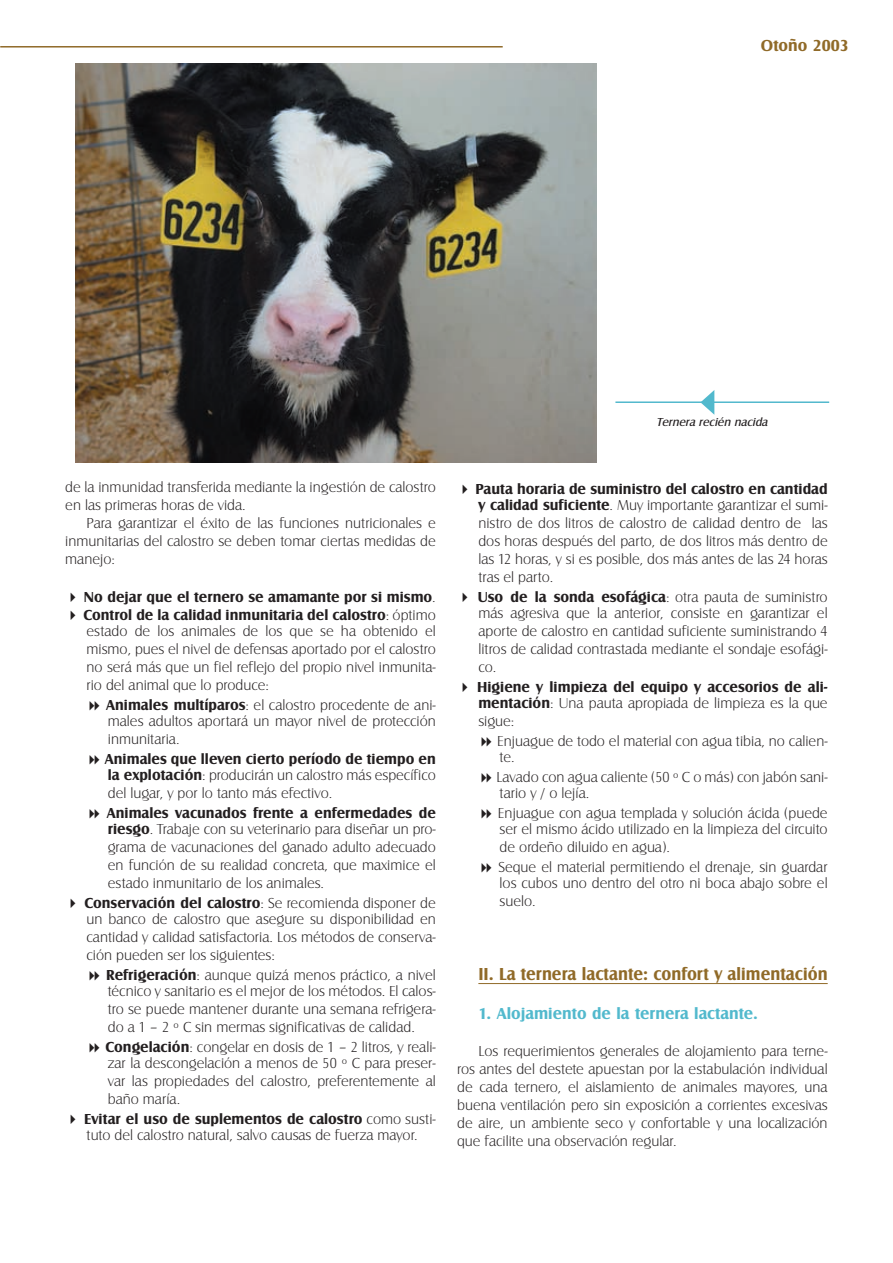
<style>
.page{position:relative;width:893px;height:1263px;background:#fff}
.page>*{position:absolute;margin:0;border:0;box-sizing:border-box;transform-origin:0 0}
.t1{font:700 18px "Castle T";color:#906a28;scale:.95 1}
.t2{font:700 16.5px "Castle T";color:#52b9cd}
.t3{font:700 16.5px "Castle T";color:#906a28}
.t4{font:15px/18px "Castle T Ligh";color:#231f20}
.t5{font:700 15px "Castle T";color:#231f20}
.t6{font:italic 12px "Castle T";color:#231f20}
.s1{font-family:"Castle T Ligh";font-weight:400}
.s2{font-family:"Castle T";font-weight:700}
</style>
<div class="page">
<hr style="left:0;top:46px;width:503px;height:2px;background:#906a28">
<hr style="left:478px;top:983px;width:350px;height:1px;background:#906a28">
<img style="left:76px;top:64px;width:521px;height:398px">
<hr style="left:615px;top:401px;width:214px;height:2px;background:#52b9cd">
<svg style="left:700px;top:390px;width:14px;height:25px"></svg>
<p class="t3" style="left:761px;top:36px;width:89px">Otoño 2003</p>
<p class="t6" style="left:656px;top:415px;width:114px">Ternera recién nacida</p>
<p class="t4" style="left:65px;top:478px;width:372px">de la inmunidad transferida mediante la ingestión de calostro en las primeras horas de vida.</p>
<p class="t4" style="left:65px;top:514px;width:372px;text-align:justify;text-indent:21px">Para garantizar el éxito de las funciones nutricionales e inmunitarias del calostro se deben tomar ciertas medidas de manejo:</p>
<p class="t5" style="left:65px;top:588px;width:372px">✔ No dejar que el ternero se amamante por si mismo<span class="s1">.</span></p>
<p class="t5" style="left:65px;top:606px;width:372px">✔ Control de la calidad inmunitaria del calostro<span class="s1">: óptimo</span></p>
<p class="t4" style="left:87px;top:622px;width:351px;text-align:justify">estado de los animales de los que se ha obtenido el mismo, pues el nivel de defensas aportado por el calostro no será más que un fiel reflejo del propio nivel inmunita&shy;rio del animal que lo produce:</p>
<p class="t4" style="left:106px;top:697px;width:331px;line-height:16px"><span class="s2">Animales multíparos</span>: el calostro procedente de ani&shy;males adultos aportará un mayor nivel de protección</p>
<p class="t4" style="left:108px;top:730px;width:73px">inmunitaria.</p>
<p class="t5" style="left:105px;top:750px;width:332px">Animales que lleven cierto período de tiempo en</p>
<p class="t4" style="left:108px;top:766px;width:330px"><span class="s2">la explotación</span>: producirán un calostro más específico del lugar, y por lo tanto más efectivo.</p>
<p class="t5" style="left:107px;top:804px;width:331px">Animales vacunados frente a enfermedades de</p>
<p class="t4" style="left:108px;top:820px;width:330px;text-align:justify"><span class="s2">riesgo</span>. Trabaje con su veterinario para diseñar un pro&shy;grama de vacunaciones del ganado adulto adecuado en función de su realidad concreta, que maximice el estado inmunitario de los animales.</p>
<p class="t5" style="left:65px;top:894px;width:372px">✔ Conservación del calostro<span class="s1">: Se recomienda disponer de</span></p>
<p class="t4" style="left:87px;top:910px;width:351px;text-align:justify">un banco de calostro que asegure su disponibilidad en cantidad y calidad satisfactoria. Los métodos de conserva&shy;ción pueden ser los siguientes:</p>
<p class="t4" style="left:106px;top:967px;width:331px;line-height:16px"><span class="s2">Refrigeración</span>: aunque quizá menos práctico, a nivel técnico y sanitario es el mejor de los métodos. El calos-</p>
<p class="t4" style="left:108px;top:1000px;width:330px">tro se puede mantener durante una semana refrigera&shy;do a 1 – 2 º C sin mermas significativas de calidad.</p>
<p class="t4" style="left:106px;top:1039px;width:332px;line-height:16px"><span class="s2">Congelación</span>: congelar en dosis de 1 – 2 litros, y reali&shy;zar la descongelación a menos de 50 º C para preser-</p>
<p class="t4" style="left:108px;top:1072px;width:330px">var las propiedades del calostro, preferentemente al baño maría.</p>
<p class="t5" style="left:65px;top:1110px;width:372px">✔ Evitar el uso de suplementos de calostro <span class="s1">como susti-</span></p>
<p class="t4" style="left:87px;top:1126px;width:333px">tuto del calostro natural, salvo causas de fuerza mayor.</p>
<p class="t5" style="left:457px;top:480px;width:372px">✔ Pauta horaria de suministro del calostro en cantidad</p>
<p class="t4" style="left:478px;top:496px;width:351px;text-align:justify"><span class="s2">y calidad suficiente</span>. Muy importante garantizar el sumi&shy;nistro de dos litros de calostro de calidad dentro de las dos horas después del parto, de dos litros más dentro de las 12 horas, y si es posible, dos más antes de las 24 horas tras el parto.</p>
<p class="t4" style="left:457px;top:589px;width:372px;line-height:16px;text-align:right">✔ <span class="s2">Uso de la sonda esofágica</span>: otra pauta de suministro más agresiva que la anterior, consiste en garantizar el</p>
<p class="t4" style="left:478px;top:622px;width:351px;text-align:justify">aporte de calostro en cantidad suficiente suministrando 4 litros de calidad contrastada mediante el sondaje esofági&shy;co.</p>
<p class="t5" style="left:457px;top:678px;width:372px">✔ Higiene y limpieza del equipo y accesorios de ali-</p>
<p class="t4" style="left:478px;top:694px;width:351px"><span class="s2">mentación</span>: Una pauta apropiada de limpieza es la que sigue:</p>
<p class="t4" style="left:497px;top:733px;width:332px;line-height:16px">Enjuague de todo el material con agua tibia, no calien&shy;te.</p>
<p class="t4" style="left:497px;top:769px;width:333px;line-height:16px">Lavado con agua caliente (50 º C o más) con jabón sani&shy;tario y / o lejía.</p>
<p class="t4" style="left:498px;top:805px;width:331px;line-height:16px">Enjuague con agua templada y solución ácida (puede ser el mismo ácido utilizado en la limpieza del circuito</p>
<p class="t4" style="left:498px;top:837px;width:331px;line-height:20px">de ordeño diluido en agua).<br>Seque el material permitiendo el drenaje, sin guardar</p>
<p class="t4" style="left:500px;top:874px;width:330px">los cubos uno dentro del otro ni boca abajo sobre el suelo.</p>
<p class="t1" style="left:478px;top:963px;width:369px">II. La ternera lactante: confort y alimentación</p>
<p class="t2" style="left:478px;top:1003px;width:281px">1. Alojamiento de la ternera lactante.</p>
<p class="t4" style="left:457px;top:1041px;width:372px;text-align:justify;text-indent:21px">Los requerimientos generales de alojamiento para terne&shy;ros antes del destete apuestan por la estabulación individual de cada ternero, el aislamiento de animales mayores, una buena ventilación pero sin exposición a corrientes excesivas de aire, un ambiente seco y confortable y una localización que facilite una observación regular.</p>
</div>
